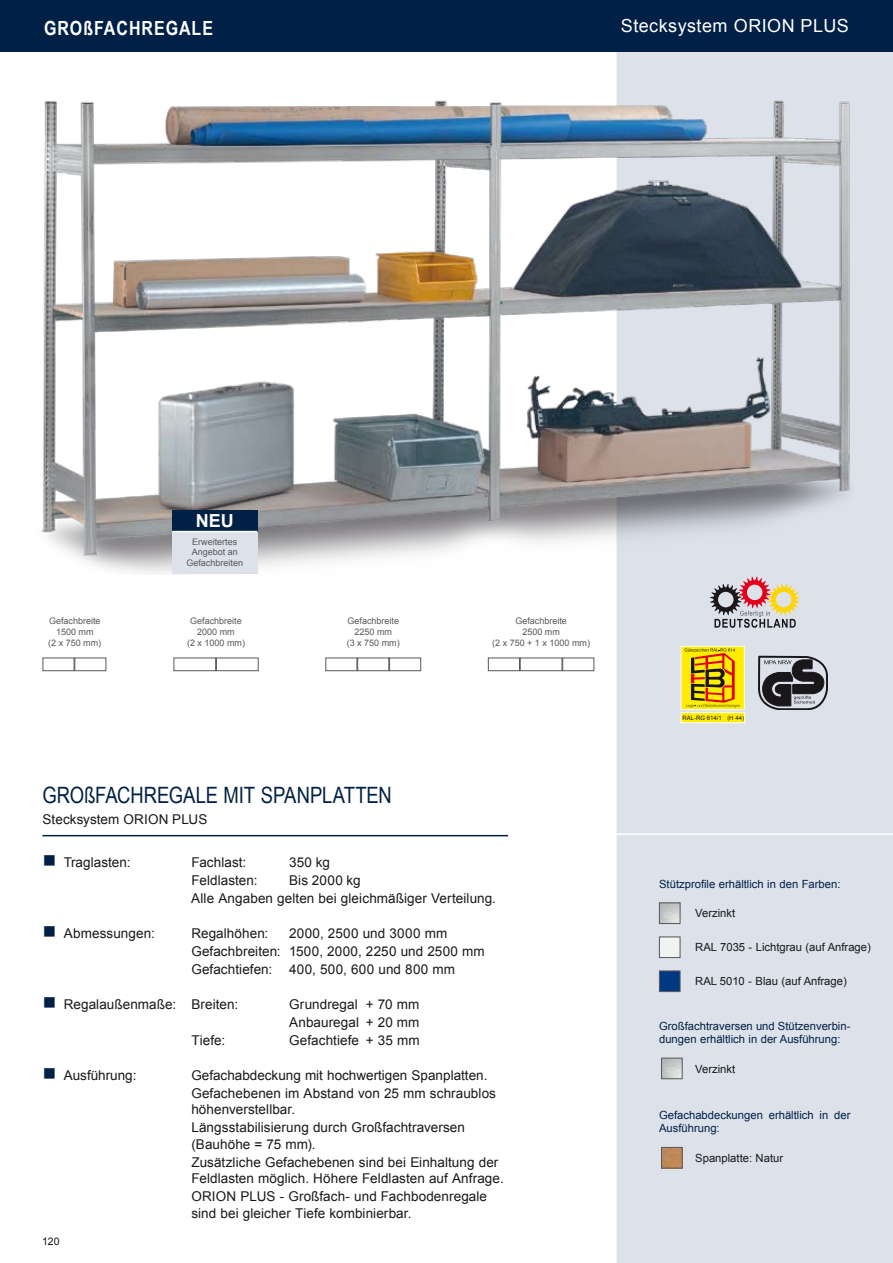
<style>
.page{position:relative;width:893px;height:1263px;background:#fff}
.page>*{position:absolute;margin:0;border:0;box-sizing:border-box;transform-origin:0 0}
.t1{font:22.5px "Arial Narrow";letter-spacing:-.005em;color:#002045}
.t2{font:700 19.5px "Arial Narrow";letter-spacing:.05em;color:#fff}
.t3{font:18px "Arial";letter-spacing:.025em;color:#fff}
.t4{font:700 18px "Arial";color:#fff}
.t5{font:13.5px/18.3px "Arial";letter-spacing:.005em;color:#1a171b}
.t6{font:11.25px/13.5px "Arial";color:#002045}
.t7{font:11.25px "Arial";color:#1a171b}
.t8{font:10.5px "Arial";color:#1a171b}
.t9{font:9px/10.8px "Arial";color:#58585a;text-align:center}
.t10{font:6px "Arial";color:#1a171b}
.s1{color:#002045}
</style>
<div class="page">
<div style="left:617px;top:51px;width:276px;height:1212px;background:#dce1ea"></div>
<div style="left:0;top:0;width:893px;height:51px;background:#002045"></div>
<img style="left:41px;top:91px;width:814px;height:483px">
<img style="left:663px;top:1060px;width:17px;height:17px">
<div style="left:661px;top:1058px;width:21px;height:21px;border:1px solid #58585a"></div>
<hr style="left:617px;top:833px;width:276px;height:2px;background:#fff">
<svg style="left:710px;top:577px;width:90px;height:51px;background:#c0aca3"></svg>
<div style="left:681px;top:646px;width:63px;height:63px;background:#ffed00"></div>
<svg style="left:685px;top:648px;width:54px;height:60px"></svg>
<div style="left:681px;top:646px;width:64px;height:64px;border:1px solid #fff"></div>
<svg style="left:758px;top:656px;width:70px;height:53px;background:#707177"></svg>
<div style="left:681px;top:712px;width:64px;height:11px;background:#ffed00"></div>
<div style="left:681px;top:712px;width:64px;height:11px;border:1px solid #fff"></div>
<hr style="left:43px;top:835px;width:465px;height:1px;background:#002045">
<div style="left:659px;top:936px;width:21px;height:22px;background:#f1f2f2;border:1px solid #58585a"></div>
<div style="left:659px;top:971px;width:21px;height:21px;background:#003882;border:1px solid #58585a"></div>
<img style="left:661px;top:904px;width:17px;height:18px">
<div style="left:659px;top:902px;width:21px;height:22px;border:1px solid #58585a"></div>
<img style="left:663px;top:1149px;width:17px;height:17px">
<div style="left:661px;top:1147px;width:21px;height:21px;border:1px solid #58585a"></div>
<div style="left:43px;top:658px;width:31px;height:13px;border:1px solid #58585a"></div>
<div style="left:74px;top:658px;width:32px;height:13px;border:1px solid #58585a"></div>
<div style="left:174px;top:658px;width:42px;height:13px;border:1px solid #58585a"></div>
<div style="left:216px;top:658px;width:43px;height:13px;border:1px solid #58585a"></div>
<div style="left:325px;top:658px;width:32px;height:13px;border:1px solid #58585a"></div>
<div style="left:357px;top:658px;width:32px;height:13px;border:1px solid #58585a"></div>
<div style="left:389px;top:658px;width:32px;height:13px;border:1px solid #58585a"></div>
<div style="left:488px;top:658px;width:32px;height:13px;border:1px solid #58585a"></div>
<div style="left:520px;top:658px;width:42px;height:13px;border:1px solid #58585a"></div>
<div style="left:562px;top:658px;width:32px;height:13px;border:1px solid #58585a"></div>
<div style="left:172px;top:531px;width:85px;height:42px;background:#dce1ea"></div>
<div style="left:172px;top:510px;width:85px;height:21px;background:#002045"></div>
<hr style="left:172px;top:531px;width:85px;height:1px;background:#fff">
<h2 class="t2" style="left:44px;top:13px;width:171px">GROßFACHREGALE</h2>
<h3 class="t3" style="left:621px;top:14px;width:230px">Stecksystem ORION PLUS</h3>
<h3 class="t4" style="left:196px;top:509px;width:39px">NEU</h3>
<p class="t9" style="left:186px;top:536px;width:58px">Erweitertes<br>Angebot an<br>Gefachbreiten</p>
<p class="t9" style="left:48px;top:616px;width:55px">Gefachbreite<br>1500 mm<br>(2 x 750 mm)</p>
<p class="t9" style="left:187px;top:616px;width:60px">Gefachbreite<br>2000 mm<br>(2 x 1000 mm)</p>
<p class="t9" style="left:347px;top:616px;width:55px">Gefachbreite<br>2250 mm<br>(3 x 750 mm)</p>
<p class="t9" style="left:492px;top:616px;width:99px">Gefachbreite<br>2500 mm<br>(2 x 750 + 1 x 1000 mm)</p>
<h1 class="t1" style="left:43px;top:779px;width:351px">GROßFACHREGALE MIT SPANPLATTEN</h1>
<p class="t5" style="left:43px;top:810px;width:166px">Stecksystem ORION PLUS</p>
<p class="t5" style="left:43px;top:853px;width:89px"><span class="s1">■</span> Traglasten:</p>
<p class="t5" style="left:191px;top:853px;width:57px">Fachlast:</p>
<p class="t5" style="left:289px;top:853px;width:42px">350 kg</p>
<p class="t5" style="left:191px;top:871px;width:68px">Feldlasten:</p>
<p class="t5" style="left:191px;top:871px;width:306px;text-indent:98px">Bis 2000 kg<br>Alle Angaben gelten bei gleichmäßiger Verteilung.</p>
<p class="t5" style="left:43px;top:924px;width:113px"><span class="s1">■</span> Abmessungen:</p>
<p class="t5" style="left:191px;top:924px;width:78px">Regalhöhen:</p>
<p class="t5" style="left:191px;top:924px;width:295px;text-indent:98px">2000, 2500 und 3000 mm<br>Gefachbreiten: 1500, 2000, 2250 und 2500 mm<br>Gefachtiefen:</p>
<p class="t5" style="left:289px;top:960px;width:167px">400, 500, 600 und 800 mm</p>
<p class="t5" style="left:43px;top:995px;width:197px"><span class="s1">■</span> Regalaußenmaße: Breiten:</p>
<p class="t5" style="left:289px;top:995px;width:132px">Grundregal + 70 mm<br>Anbauregal + 20 mm</p>
<p class="t5" style="left:191px;top:1031px;width:35px">Tiefe:</p>
<p class="t5" style="left:289px;top:1031px;width:132px">Gefachtiefe + 35 mm</p>
<p class="t5" style="left:43px;top:1066px;width:95px"><span class="s1">■</span> Ausführung:</p>
<p class="t5" style="left:191px;top:1066px;width:306px">Gefachabdeckung mit hochwertigen Spanplatten.<br>Gefachebenen im Abstand von 25 mm schraublos</p>
<p class="t5" style="left:191px;top:1100px;width:275px">höhenverstellbar.<br>Längsstabilisierung durch Großfachtraversen</p>
<p class="t5" style="left:191px;top:1135px;width:309px">(Bauhöhe = 75 mm).<br>Zusätzliche Gefachebenen sind bei Einhaltung der</p>
<p class="t5" style="left:191px;top:1169px;width:314px">Feldlasten möglich. Höhere Feldlasten auf Anfrage.<br>ORION PLUS - Großfach- und Fachbodenregale</p>
<p class="t5" style="left:191px;top:1204px;width:222px">sind bei gleicher Tiefe kombinierbar.</p>
<p class="t8" style="left:42px;top:1234px;width:19px">120</p>
<p class="t10" style="left:682px;top:714px;width:63px">RAL-RG 614/1 (H 44)</p>
<p class="t6" style="left:659px;top:877px;width:183px">Stützprofile erhältlich in den Farben:</p>
<p class="t7" style="left:695px;top:906px;width:42px">Verzinkt</p>
<p class="t7" style="left:695px;top:940px;width:177px">RAL 7035 - Lichtgrau (auf Anfrage)</p>
<p class="t7" style="left:695px;top:974px;width:153px">RAL 5010 - Blau (auf Anfrage)</p>
<p class="t6" style="left:659px;top:1019px;width:193px">Großfachtraversen und Stützenverbin&shy;dungen erhältlich in der Ausführung:</p>
<p class="t7" style="left:695px;top:1061px;width:42px">Verzinkt</p>
<p class="t6" style="left:659px;top:1108px;width:193px">Gefachabdeckungen erhältlich in der<br>Ausführung:</p>
<p class="t7" style="left:695px;top:1150px;width:89px">Spanplatte: Natur</p>
</div>
